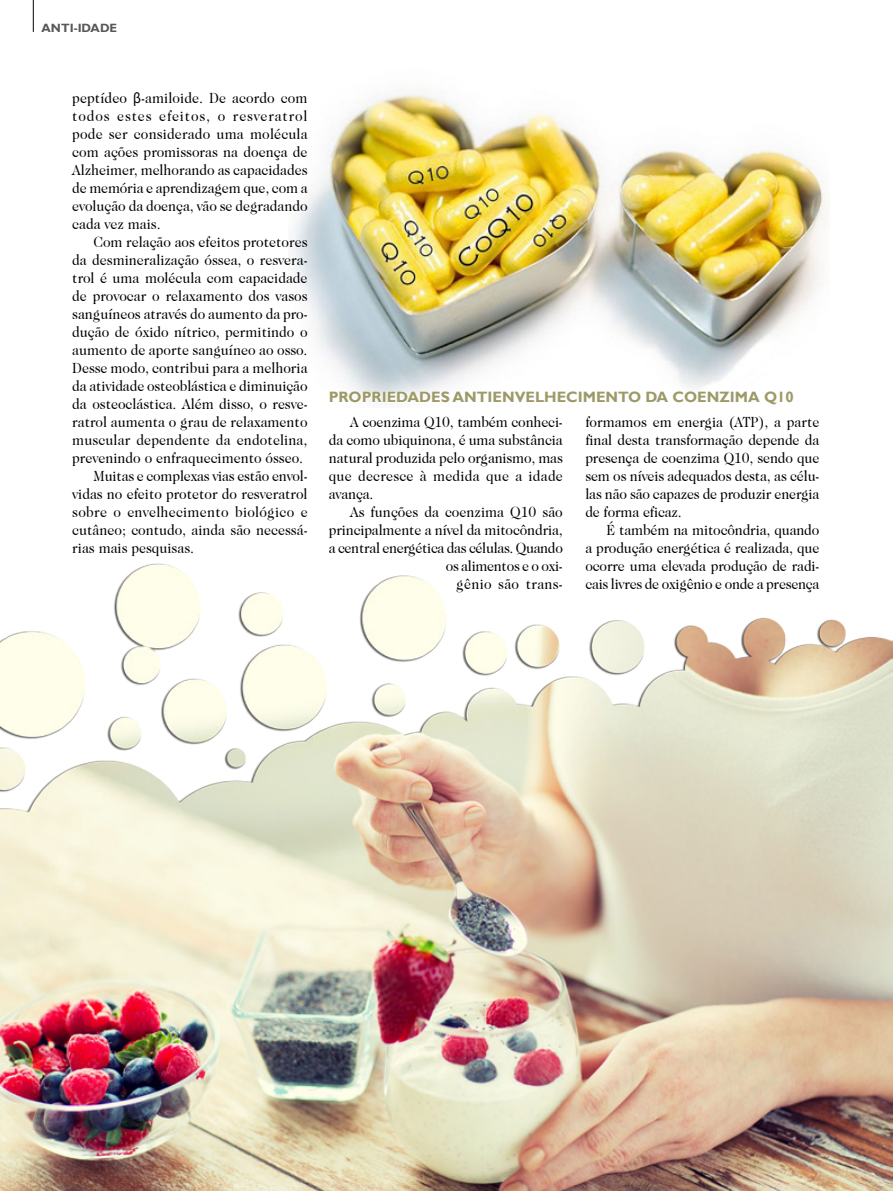
<style>
.page{position:relative;width:893px;height:1191px;background:#fff}
.page>*{position:absolute;margin:0;border:0;box-sizing:border-box;transform-origin:0 0}
.texto{font:15px/18px "Caslon 224 IT Cby BT";letter-spacing:-.01em;color:#000;text-align:justify;scale:.93 1}
.capitulos{font:700 15px "Gill Sans";color:#9d9a68}
.t1{font:700 12px "Gill Sans";color:#58585a}
.s1{font-family:"Myriad Pro"}
</style>
<div class="page">
<hr style="left:33px;top:0;width:1px;height:32px;background:#000">
<img style="left:0;top:563px;width:893px;height:628px">
<img style="left:293px;top:90px;width:535px;height:300px">
<svg style="left:356px;top:390px;width:75px;height:13px"></svg>
<p class="t1" style="left:42px;top:21px;width:77px">ANTI-IDADE</p>
<p class="texto" style="left:72px;top:89px;width:255px">peptídeo <span class="s1">β</span>-amiloide. De acordo com todos estes efeitos, o resveratrol pode ser considerado uma molécula com ações promissoras na doença de Alzheimer, melhorando as capacidades de memória e aprendizagem que, com a evolução da doença, vão se degradando cada vez mais.</p>
<p class="texto" style="left:72px;top:233px;width:255px;text-indent:21px">Com relação aos efeitos protetores da desmineralização óssea, o resvera&shy;trol é uma molécula com capacidade de provocar o relaxamento dos vasos sanguíneos através do aumento da pro&shy;dução de óxido nítrico, permitindo o aumento de aporte sanguíneo ao osso.<br>Desse modo, contribui para a melhoria da atividade osteoblástica e diminuição da osteoclástica. Além disso, o resve&shy;ratrol aumenta o grau de relaxamento muscular dependente da endotelina, prevenindo o enfraquecimento ósseo.</p>
<p class="texto" style="left:72px;top:467px;width:255px;text-indent:21px">Muitas e complexas vias estão envol&shy;vidas no efeito protetor do resveratrol sobre o envelhecimento biológico e cutâneo; contudo, ainda são necessá&shy;rias mais pesquisas.</p>
<p class="capitulos" style="left:329px;top:388px;width:466px">PROPRIEDADES ANTIENVELHECIMENTO DA COENZIMA Q10</p>
<p class="texto" style="left:329px;top:413px;width:253px;text-indent:21px">A coenzima Q10, também conheci&shy;da como ubiquinona, é uma substância natural produzida pelo organismo, mas que decresce à medida que a idade avança.</p>
<p class="texto" style="left:329px;top:503px;width:253px;text-align:right">As funções da coenzima Q10 são principalmente a nível da mitocôndria, a central energética das células. Quando os alimentos e o oxi-<br>gênio são trans-</p>
<p class="texto" style="left:585px;top:413px;width:253px">formamos em energia (ATP), a parte final desta transformação depende da presença de coenzima Q10, sendo que sem os níveis adequados desta, as célu&shy;las não são capazes de produzir energia de forma eficaz.</p>
<p class="texto" style="left:585px;top:521px;width:253px;text-indent:21px">É também na mitocôndria, quando a produção energética é realizada, que ocorre uma elevada produção de radi&shy;cais livres de oxigênio e onde a presença</p>
</div>
